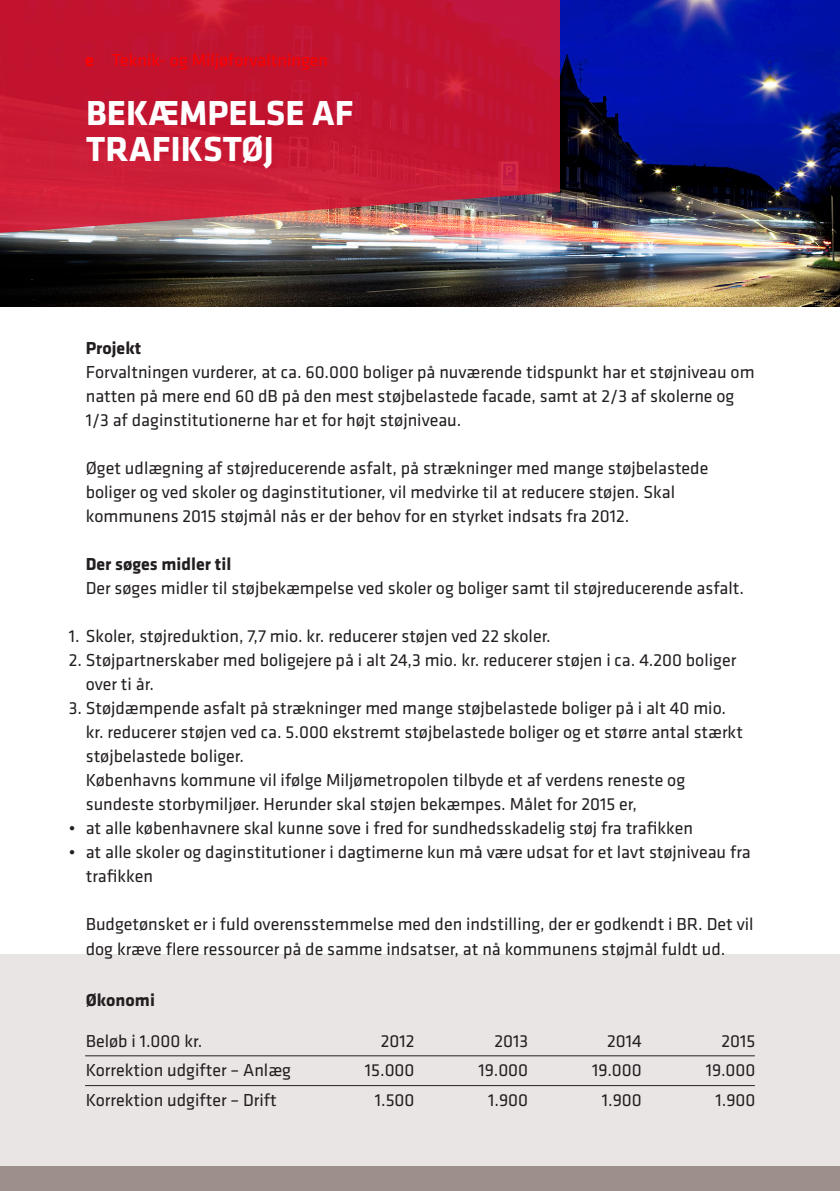
<style>
.page{position:relative;width:840px;height:1191px;background:#fff}
.page>*{position:absolute;margin:0;border:0;box-sizing:border-box;transform-origin:0 0}
.t1{font:700 36px/36px "Klavika";color:#fff}
.t2{font:18px/24px "Klavika";color:#231f20}
.t3{font:700 18px "Klavika";color:#231f20}
.t4{font:18px "Klavika";color:#f00}
.s1{font-weight:700}
</style>
<div class="page">
<div style="left:0;top:954px;width:839px;height:237px;background:#e9e5e5"></div>
<hr style="left:85px;top:1055px;width:669px;height:1px;background:#231f20">
<hr style="left:85px;top:1085px;width:669px;height:1px;background:#231f20">
<div style="left:0;top:1167px;width:839px;height:24px;background:#9d908c"></div>
<img style="left:0;top:0;width:839px;height:306px">
<svg style="left:0;top:0;width:559px;height:234px;background:#c3223b"></svg>
<p class="t4" style="left:85px;top:51px;width:244px"><span class="s1">e</span> Teknik- og Miljøforvaltningen</p>
<h1 class="t1" style="left:86px;top:95px;width:268px">BEKÆMPELSE AF<br>TRAFIKSTØJ</h1>
<p class="t3" style="left:86px;top:338px;width:57px">Projekt</p>
<p class="t2" style="left:86px;top:361px;width:670px">Forvaltningen vurderer, at ca. 60.000 boliger på nuværende tidspunkt har et støjniveau om natten på mere end 60 dB på den mest støjbelastede facade, samt at 2/3 af skolerne og<br>1/3 af daginstitutionerne har et for højt støjniveau.</p>
<p class="t2" style="left:86px;top:457px;width:623px">Øget udlægning af støjreducerende asfalt, på strækninger med mange støjbelastede boliger og ved skoler og daginstitutioner, vil medvirke til at reducere støjen. Skal kommunens 2015 støjmål nås er der behov for en styrket indsats fra 2012.</p>
<p class="t3" style="left:86px;top:554px;width:147px">Der søges midler til</p>
<p class="t2" style="left:86px;top:577px;width:659px">Der søges midler til støjbekæmpelse ved skoler og boliger samt til støjreducerende asfalt.</p>
<p class="t2" style="left:69px;top:625px;width:483px">1. Skoler, støjreduktion, 7,7 mio. kr. reducerer støjen ved 22 skoler.</p>
<p class="t2" style="left:86px;top:649px;width:651px;text-indent:-17px">2. Støjpartnerskaber med boligejere på i alt 24,3 mio. kr. reducerer støjen i ca. 4.200 boliger over ti år.</p>
<p class="t2" style="left:86px;top:697px;width:658px;text-indent:-17px">3. Støjdæmpende asfalt på strækninger med mange støjbelastede boliger på i alt 40 mio. kr. reducerer støjen ved ca. 5.000 ekstremt støjbelastede boliger og et større antal stærkt støjbelastede boliger.<br>Københavns kommune vil ifølge Miljømetropolen tilbyde et af verdens reneste og sundeste storbymiljøer. Herunder skal støjen bekæmpes. Målet for 2015 er,</p>
<p class="t2" style="left:69px;top:816px;width:625px">• at alle københavnere skal kunne sove i fred for sundhedsskadelig støj fra trafikken</p>
<p class="t2" style="left:86px;top:840px;width:666px;text-indent:-17px">• at alle skoler og daginstitutioner i dagtimerne kun må være udsat for et lavt støjniveau fra trafikken</p>
<p class="t2" style="left:86px;top:912px;width:669px">Budgetønsket er i fuld overensstemmelse med den indstilling, der er godkendt i BR. Det vil dog kræve flere ressourcer på de samme indsatser, at nå kommunens støjmål fuldt ud.</p>
<p class="t3" style="left:86px;top:990px;width:71px">Økonomi</p>
<p class="t2" style="left:86px;top:1029px;width:118px">Beløb i 1.000 kr.</p>
<p class="t2" style="left:380px;top:1029px;width:35px">2012</p>
<p class="t2" style="left:494px;top:1029px;width:35px">2013</p>
<p class="t2" style="left:606px;top:1029px;width:36px">2014</p>
<p class="t2" style="left:721px;top:1029px;width:35px">2015</p>
<p class="t2" style="left:86px;top:1058px;width:207px">Korrektion udgifter – Anlæg</p>
<p class="t2" style="left:364px;top:1058px;width:51px">15.000</p>
<p class="t2" style="left:478px;top:1058px;width:51px">19.000</p>
<p class="t2" style="left:592px;top:1058px;width:51px">19.000</p>
<p class="t2" style="left:705px;top:1058px;width:51px">19.000</p>
<p class="t2" style="left:86px;top:1088px;width:192px">Korrektion udgifter – Drift</p>
<p class="t2" style="left:374px;top:1088px;width:41px">1.500</p>
<p class="t2" style="left:488px;top:1088px;width:41px">1.900</p>
<p class="t2" style="left:601px;top:1088px;width:41px">1.900</p>
<p class="t2" style="left:715px;top:1088px;width:41px">1.900</p>
</div>
